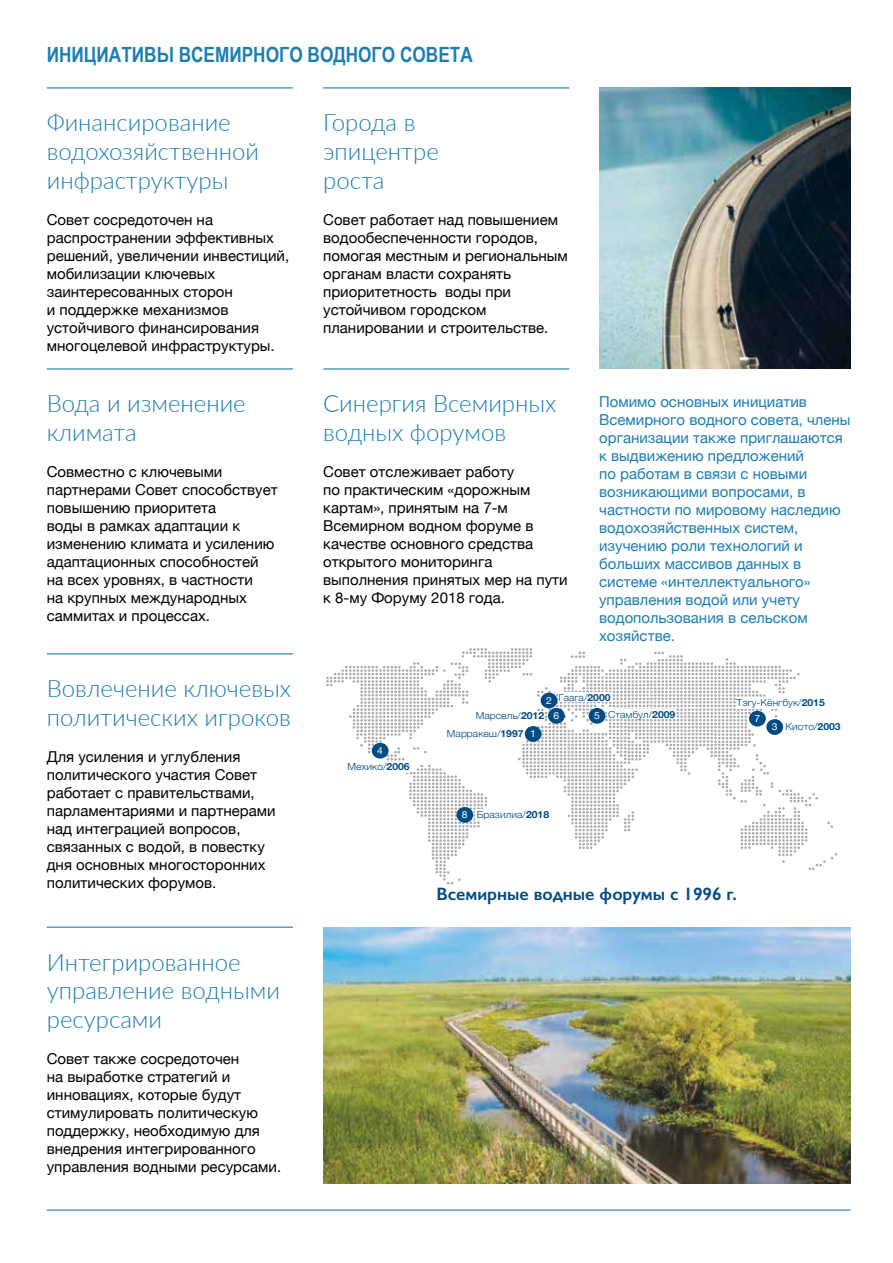
<style>
.page{position:relative;width:893px;height:1263px;background:#fff}
.page>*{position:absolute;margin:0;border:0;box-sizing:border-box;transform-origin:0 0}
.t1{font:300 24px/28.8px "Lato";color:#1c7eb3}
.t2{font:700 21px "Arial Narrow";color:#1c7eb3}
.t3{font:600 18px "Gill Sans";color:#004b84}
.t4{font:15px/18px "Helvetica Neue";color:#000}
.t5{font:15px/18px "Helvetica Neue";color:#1c7eb3}
.t6{font:300 9.75px/17.4px "Helvetica Neue";color:#004b84;scale:1.06 1}
.t7{font:9.75px "Helvetica Neue";color:#fff;scale:1.06 1}
.s1{font-weight:700}
</style>
<div class="page">
<img style="left:323px;top:928px;width:527px;height:255px">
<img style="left:599px;top:87px;width:251px;height:281px">
<hr style="left:47px;top:87px;width:246px;height:1px;background:#1c7eb3">
<hr style="left:323px;top:87px;width:246px;height:1px;background:#1c7eb3">
<hr style="left:47px;top:368px;width:246px;height:1px;background:#1c7eb3">
<hr style="left:323px;top:368px;width:246px;height:1px;background:#1c7eb3">
<hr style="left:47px;top:926px;width:246px;height:2px;background:#1c7eb3">
<hr style="left:47px;top:653px;width:246px;height:1px;background:#1c7eb3">
<hr style="left:47px;top:1209px;width:803px;height:1px;background:#1c7eb3">
<svg style="left:326px;top:649px;width:511px;height:235px"></svg>
<div style="left:333px;top:761px;width:77px;height:11px;background:#fff"></div>
<div style="left:372px;top:743px;width:17px;height:15px;background:#004b84;border-radius:50%"></div>
<div style="left:477px;top:711px;width:67px;height:9px;background:#fff"></div>
<div style="left:476px;top:810px;width:59px;height:10px;background:#fff"></div>
<div style="left:558px;top:692px;width:54px;height:9px;background:#fff"></div>
<div style="left:608px;top:709px;width:68px;height:10px;background:#fff"></div>
<div style="left:736px;top:698px;width:113px;height:11px;background:#fff"></div>
<div style="left:456px;top:807px;width:17px;height:16px;background:#004b84;border-radius:50%"></div>
<div style="left:525px;top:726px;width:16px;height:16px;background:#004b84;border-radius:50%"></div>
<div style="left:548px;top:708px;width:17px;height:16px;background:#004b84;border-radius:50%"></div>
<div style="left:541px;top:693px;width:16px;height:15px;background:#004b84;border-radius:50%"></div>
<div style="left:589px;top:708px;width:16px;height:16px;background:#004b84;border-radius:50%"></div>
<div style="left:749px;top:711px;width:17px;height:15px;background:#004b84;border-radius:50%"></div>
<div style="left:766px;top:719px;width:17px;height:16px;background:#004b84;border-radius:50%"></div>
<h2 class="t2" style="left:47px;top:39px;width:428px">ИНИЦИАТИВЫ ВСЕМИРНОГО ВОДНОГО СОВЕТА</h2>
<h1 class="t1" style="left:47px;top:107px;width:214px">Финансирование водохозяйственной инфраструктуры</h1>
<p class="t4" style="left:47px;top:212px;width:244px">Совет сосредоточен на распространении эффективных решений, увеличении инвестиций, мобилизации ключевых заинтересованных сторон<br>и поддержке механизмов устойчивого финансирования многоцелевой инфраструктуры.</p>
<h1 class="t1" style="left:47px;top:388px;width:201px">Вода и изменение климата</h1>
<p class="t4" style="left:47px;top:463px;width:233px">Совместно с ключевыми партнерами Совет способствует повышению приоритета<br>воды в рамках адаптации к изменению климата и усилению адаптационных способностей на всех уровнях, в частности<br>на крупных международных саммитах и процессах.</p>
<h1 class="t1" style="left:47px;top:673px;width:246px">Вовлечение ключевых политических игроков</h1>
<p class="t4" style="left:47px;top:749px;width:230px">Для усиления и углубления политического участия Совет работает с правительствами, парламентариями и партнерами над интеграцией вопросов, связанных с водой, в повестку дня основных многосторонних политических форумов.</p>
<h1 class="t1" style="left:47px;top:947px;width:235px">Интегрированное управление водными ресурсами</h1>
<p class="t4" style="left:47px;top:1051px;width:236px">Совет также сосредоточен<br>на выработке стратегий и инновациях, которые будут стимулировать политическую поддержку, необходимую для внедрения интегрированного управления водными ресурсами.</p>
<h1 class="t1" style="left:323px;top:107px;width:117px">Города в эпицентре роста</h1>
<p class="t4" style="left:323px;top:212px;width:246px">Совет работает над повышением водообеспеченности городов, помогая местным и региональным органам власти сохранять приоритетность воды при устойчивом городском планировании и строительстве.</p>
<h1 class="t1" style="left:323px;top:388px;width:235px">Синергия Всемирных водных форумов</h1>
<p class="t4" style="left:323px;top:463px;width:246px">Совет отслеживает работу<br>по практическим «дорожным картам», принятым на 7-м<br>Всемирном водном форуме в качестве основного средства открытого мониторинга выполнения принятых мер на пути к 8-му Форуму 2018 года.</p>
<p class="t5" style="left:599px;top:393px;width:253px">Помимо основных инициатив<br>Всемирного водного совета, члены организации также приглашаются к выдвижению предложений<br>по работам в связи с новыми возникающими вопросами, в частности по мировому наследию водохозяйственных систем, изучению роли технологий и больших массивов данных в системе «интеллектуального» управления водой или учету водопользования в сельском хозяйстве.</p>
<p class="t7" style="left:377px;top:743px;width:7px">4</p>
<p class="t6" style="left:347px;top:757px;width:60px">Мехико/<span class="s1">2006</span></p>
<p class="t6" style="left:608px;top:688px;width:65px;text-indent:-50px">Гаага/<span class="s1">2000<br></span>Стамбул/<span class="s1">2009</span></p>
<p class="t7" style="left:546px;top:693px;width:7px">2</p>
<p class="t6" style="left:736px;top:693px;width:85px">Тэгу-Кёнгбук/<span class="s1">2015</span></p>
<p class="t6" style="left:476px;top:706px;width:66px">Марсель/<span class="s1">2012</span></p>
<p class="t7" style="left:553px;top:709px;width:7px">6</p>
<p class="t7" style="left:594px;top:709px;width:7px">5</p>
<p class="t7" style="left:754px;top:711px;width:7px">7</p>
<p class="t6" style="left:785px;top:717px;width:54px">Киото/<span class="s1">2003</span></p>
<p class="t7" style="left:772px;top:720px;width:7px">3</p>
<p class="t6" style="left:447px;top:724px;width:74px">Марракеш/<span class="s1">1997</span></p>
<p class="t7" style="left:530px;top:727px;width:7px">1</p>
<p class="t7" style="left:462px;top:808px;width:7px">8</p>
<p class="t6" style="left:477px;top:805px;width:70px">Бразилиа/<span class="s1">2018</span></p>
<p class="t3" style="left:437px;top:883px;width:302px">Всемирные водные форумы с 1996 г.</p>
</div>
